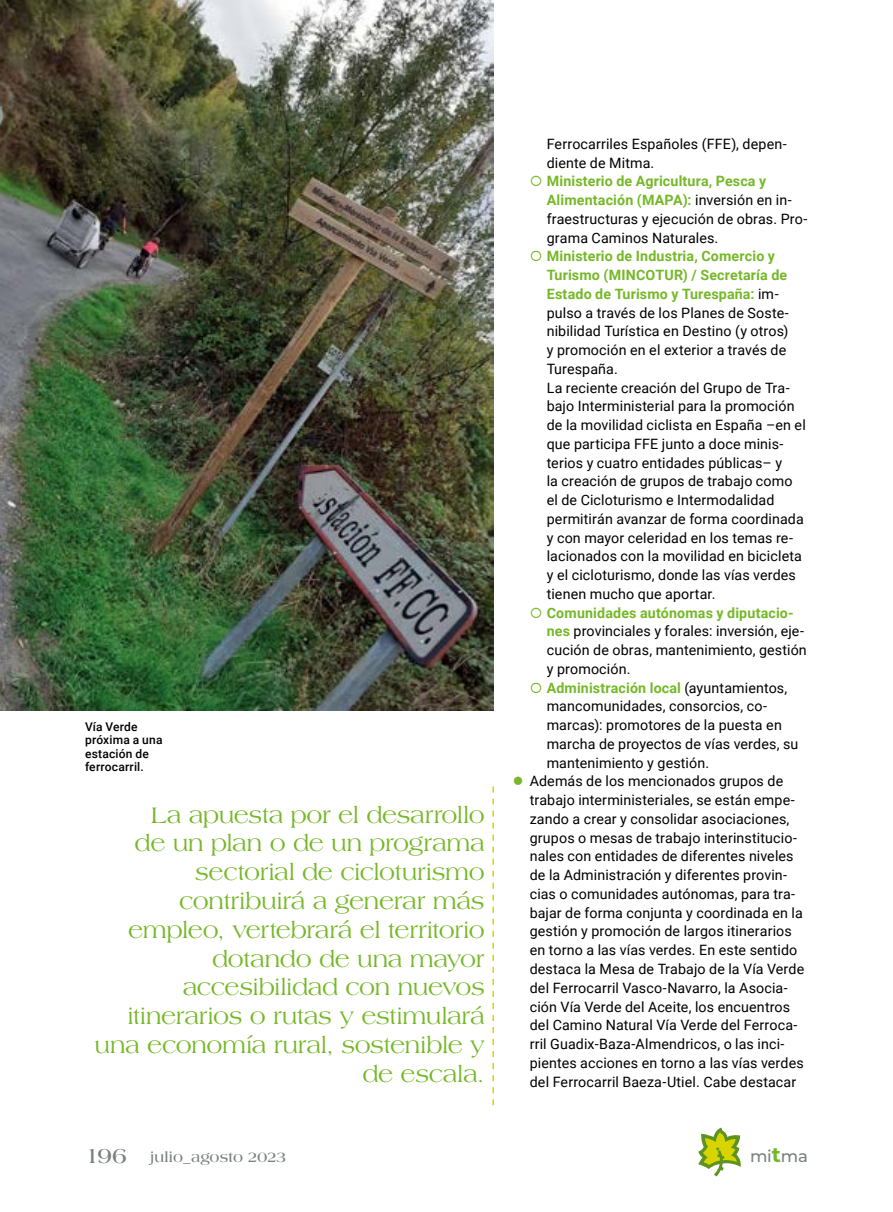
<style>
.page{position:relative;width:893px;height:1212px;background:#fff}
.page>*{position:absolute;margin:0;border:0;box-sizing:border-box;transform-origin:0 0}
.t1{font:24px/28.8px "Americana Std";letter-spacing:-.015em;color:#76b828;text-align:right}
.t2{font:500 16.5px "Montserrat";color:#7a8081}
.t3{font:700 15px "Americana Std";letter-spacing:-.005em;color:#7a8081}
.t4{font:14.25px/18.8px "Roboto";letter-spacing:.01em;color:#000}
.t5{font:500 12px/13.5px "Roboto";letter-spacing:.015em;color:#000}
.s1{font-weight:700;color:#76b828}
.s2{color:#76b828}
.s3{font-size:22.5px}
.s4{font-weight:700;font-size:21px;color:#76b828}
</style>
<div class="page">
<svg style="left:698px;top:1127px;width:43px;height:49px"></svg>
<img style="left:0;top:0;width:494px;height:710px">
<svg style="left:492px;top:786px;width:2px;height:319px"></svg>
<p class="t5" style="left:85px;top:719px;width:79px">Vía Verde próxima a una estación de ferrocarril.</p>
<p class="t1" style="left:95px;top:800px;width:392px">La apuesta por el desarrollo<br>de un plan o de un programa sectorial de cicloturismo contribuirá a generar más empleo, vertebrará el territorio dotando de una mayor accesibilidad con nuevos itinerarios o rutas y estimulará una economía rural, sostenible y de escala.</p>
<p class="t4" style="left:547px;top:134px;width:242px">Ferrocarriles Españoles (FFE), depen&shy;diente de Mitma.</p>
<p class="t4" style="left:547px;top:171px;width:262px"><span class="s1">Ministerio de Agricultura, Pesca y Alimentación (MAPA):</span> inversión en in&shy;fraestructuras y ejecución de obras. Pro&shy;grama Caminos Naturales.</p>
<p class="t4" style="left:547px;top:246px;width:261px"><span class="s1">Ministerio de Industria, Comercio y Turismo (MINCOTUR) / Secretaría de Estado de Turismo y Turespaña:</span> im&shy;pulso a través de los Planes de Soste&shy;nibilidad Turística en Destino (y otros)<br>y promoción en el exterior a través de Turespaña.<br>La reciente creación del Grupo de Tra&shy;bajo Interministerial para la promoción de la movilidad ciclista en España –en el que participa FFE junto a doce minis&shy;terios y cuatro entidades públicas– y<br>la creación de grupos de trabajo como el de Cicloturismo e Intermodalidad permitirán avanzar de forma coordinada y con mayor celeridad en los temas re&shy;lacionados con la movilidad en bicicleta y el cicloturismo, donde las vías verdes tienen mucho que aportar.</p>
<p class="t4" style="left:547px;top:603px;width:262px"><span class="s1">Comunidades autónomas y diputacio&shy;nes</span> provinciales y forales: inversión, eje&shy;cución de obras, mantenimiento, gestión y promoción.<br><span class="s1">Administración local</span> (ayuntamientos, mancomunidades, consorcios, co&shy;marcas): promotores de la puesta en marcha de proyectos de vías verdes, su mantenimiento y gestión.</p>
<p class="t4" style="left:530px;top:771px;width:276px;text-indent:-17px"><span class="s2">●</span> Además de los mencionados grupos de trabajo interministeriales, se están empe&shy;zando a crear y consolidar asociaciones, grupos o mesas de trabajo interinstitucio&shy;nales con entidades de diferentes niveles de la Administración y diferentes provin&shy;cias o comunidades autónomas, para tra&shy;bajar de forma conjunta y coordinada en la gestión y promoción de largos itinerarios en torno a las vías verdes. En este sentido destaca la Mesa de Trabajo de la Vía Verde del Ferrocarril Vasco-Navarro, la Asocia&shy;ción Vía Verde del Aceite, los encuentros del Camino Natural Vía Verde del Ferroca&shy;rril Guadix-Baza-Almendricos, o las inci&shy;pientes acciones en torno a las vías verdes del Ferrocarril Baeza-Utiel. Cabe destacar</p>
<p class="t3" style="left:85px;top:1148px;width:203px"><span class="s3">196</span> julio_agosto 2023</p>
<p class="t2" style="left:750px;top:1144px;width:59px">mi<span class="s4">t</span>ma</p>
</div>
